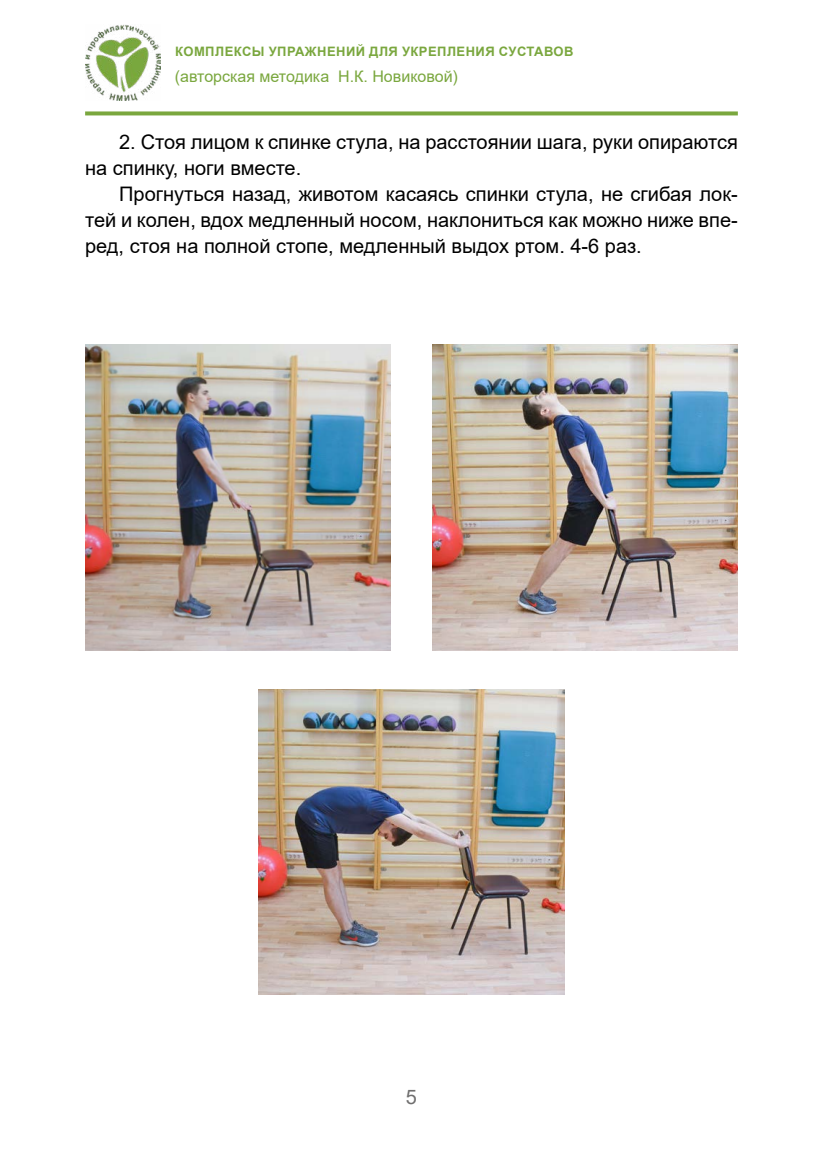
<style>
.page{position:relative;width:823px;height:1163px;background:#fff}
.page>*{position:absolute;margin:0;border:0;box-sizing:border-box;transform-origin:0 0}
.t1{font:20px/26px "Arial";color:#000}
.t2{font:20px "Arial";color:#706f6f}
.t3{font:16px "Arial";color:#7aa73e}
.t4{font:700 13px "Arial";letter-spacing:.035em;color:#7aa73e}
</style>
<div class="page">
<img style="left:85px;top:24px;width:75px;height:77px">
<svg style="left:85px;top:111px;width:652px;height:4px;background:#89b154"></svg>
<img style="left:85px;top:344px;width:305px;height:306px">
<img style="left:432px;top:344px;width:305px;height:306px">
<img style="left:258px;top:689px;width:306px;height:305px">
<p class="t4" style="left:175px;top:42px;width:400px">КОМПЛЕКСЫ УПРАЖНЕНИЙ ДЛЯ УКРЕПЛЕНИЯ СУСТАВОВ</p>
<p class="t3" style="left:175px;top:65px;width:284px">(авторская методика Н.К. Новиковой)</p>
<p class="t1" style="left:85px;top:129px;width:653px;text-indent:34px">2. Стоя лицом к спинке стула, на расстоянии шага, руки опираются на спинку, ноги вместе.</p>
<p class="t1" style="left:85px;top:181px;width:653px;text-align:justify;text-indent:34px">Прогнуться назад, животом касаясь спинки стула, не сгибая лок&shy;тей и колен, вдох медленный носом, наклониться как можно ниже впе&shy;ред, стоя на полной стопе, медленный выдох ртом. 4-6 раз.</p>
<p class="t2" style="left:405px;top:1082px;width:13px">5</p>
</div>
